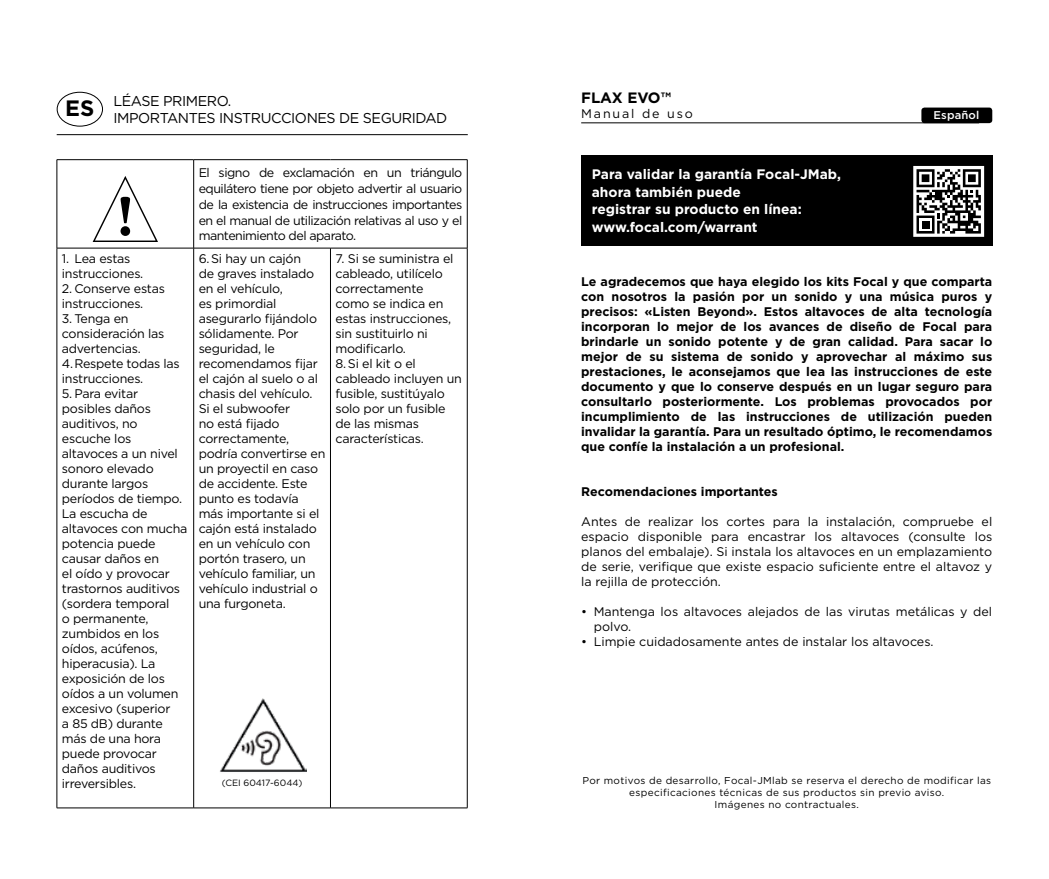
<style>
.page{position:relative;width:1049px;height:879px;background:#fff}
.page>*{position:absolute;margin:0;border:0;box-sizing:border-box;transform-origin:0 0}
.t1{font:700 22.25px "Gotham";color:#000}
.Texte{font:700 15px "Gotham";color:#000}
.t2{font:14.25px "Gotham";letter-spacing:-.03em;color:#000}
.Texte-2{font:700 13.75px/17.5px "Gotham";color:#fff}
.Instructions_sécurit{font:12.5px/15px "Gotham";letter-spacing:-.02em;color:#000}
.Titre{font:700 12.5px/15px "Gotham";color:#000;text-align:justify}
.Texte-3{font:12.5px/15px "Gotham";color:#000;text-align:justify}
.Texte_tableaux_sécur{font:12.5px/15.8px "Gotham";letter-spacing:-.04em;color:#000;text-align:justify}
.Instructions_sécurit-2{font:12.5px/15px "Gotham";color:#000}
.Instructions_sécurit-3{font:12.5px "Gotham";letter-spacing:.15em;color:#000}
.t3{font:500 11.25px "Gotham";letter-spacing:.01em;color:#fff}
.t4{font:10px/12px "Gotham";letter-spacing:.035em;color:#000;text-align:center}
.t5{font:9px "Gotham";color:#000}
.s1{font-weight:400;font-size:12.5px;color:#000}
</style>
<div class="page">
<hr style="left:581px;top:122px;width:398px;height:1px;background:#000">
<hr style="left:57px;top:159px;width:137px;height:1px;background:#000">
<hr style="left:56px;top:160px;width:1px;height:88px;background:#000">
<hr style="left:194px;top:159px;width:136px;height:1px;background:#000">
<hr style="left:193px;top:160px;width:1px;height:88px;background:#000">
<hr style="left:330px;top:159px;width:137px;height:1px;background:#000">
<hr style="left:467px;top:160px;width:1px;height:88px;background:#000">
<hr style="left:57px;top:248px;width:137px;height:1px;background:#000">
<hr style="left:56px;top:248px;width:1px;height:559px;background:#000">
<hr style="left:194px;top:248px;width:136px;height:1px;background:#000">
<hr style="left:193px;top:248px;width:1px;height:559px;background:#000">
<hr style="left:330px;top:248px;width:137px;height:1px;background:#000">
<hr style="left:330px;top:248px;width:1px;height:559px;background:#000">
<hr style="left:467px;top:248px;width:1px;height:559px;background:#000">
<hr style="left:57px;top:807px;width:137px;height:1px;background:#000">
<hr style="left:194px;top:807px;width:136px;height:1px;background:#000">
<hr style="left:330px;top:807px;width:137px;height:1px;background:#000">
<svg style="left:93px;top:176px;width:65px;height:66px"></svg>
<hr style="left:57px;top:134px;width:411px;height:1px;background:#000">
<img style="left:220px;top:698px;width:86px;height:74px">
<div style="left:57px;top:92px;width:46px;height:35px;border:1px solid #000;border-radius:50%"></div>
<div style="left:921px;top:108px;width:71px;height:15px;background:#000;border-radius:3px"></div>
<div style="left:581px;top:156px;width:411px;height:90px;background:#000"></div>
<div style="left:914px;top:167px;width:69px;height:69px;background:#fff"></div>
<svg style="left:916px;top:169px;width:65px;height:65px"></svg>
<div style="left:913px;top:166px;width:71px;height:71px;border:1px solid #fff"></div>
<p class="t1" style="left:65px;top:93px;width:31px">ES</p>
<p class="t2" style="left:113px;top:92px;width:119px">LÉASE PRIMERO.</p>
<p class="t2" style="left:113px;top:109px;width:335px">IMPORTANTES INSTRUCCIONES DE SEGURIDAD</p>
<p class="Texte_tableaux_sécur" style="left:199px;top:165px;width:265px">El signo de exclamación en un triángulo equilátero tiene por objeto advertir al usuario de la existencia de instrucciones importantes en el manual de utilización relativas al uso y el mantenimiento del aparato.</p>
<p class="Instructions_sécurit" style="left:62px;top:251px;width:83px">1. Lea estas instrucciones.</p>
<p class="Instructions_sécurit" style="left:62px;top:281px;width:104px">2. Conserve estas instrucciones.</p>
<p class="Instructions_sécurit" style="left:62px;top:311px;width:104px">3. Tenga en consideración las advertencias.</p>
<p class="Instructions_sécurit" style="left:62px;top:356px;width:119px">4.Respete todas las instrucciones.</p>
<p class="Instructions_sécurit" style="left:62px;top:386px;width:127px">5. Para evitar posibles daños auditivos, no escuche los altavoces a un nivel sonoro elevado durante largos períodos de tiempo.<br>La escucha de altavoces con mucha potencia puede causar daños en<br>el oído y provocar trastornos auditivos (sordera temporal<br>o permanente, zumbidos en los oídos, acúfenos, hiperacusia). La exposición de los oídos a un volumen excesivo (superior<br>a 85 dB) durante más de una hora puede provocar daños auditivos irreversibles.</p>
<p class="Instructions_sécurit" style="left:199px;top:251px;width:128px">6.Si hay un cajón<br>de graves instalado en el vehículo,<br>es primordial asegurarlo fijándolo sólidamente. Por seguridad, le recomendamos fijar el cajón al suelo o al chasis del vehículo.<br>Si el subwoofer<br>no está fijado correctamente, podría convertirse en un proyectil en caso de accidente. Este punto es todavía más importante si el cajón está instalado en un vehículo con portón trasero, un vehículo familiar, un vehículo industrial o una furgoneta.</p>
<p class="Instructions_sécurit" style="left:335px;top:251px;width:120px">7. Si se suministra el cableado, utilícelo correctamente como se indica en estas instrucciones, sin sustituirlo ni modificarlo.</p>
<p class="Instructions_sécurit" style="left:335px;top:356px;width:128px">8. Si el kit o el cableado incluyen un fusible, sustitúyalo solo por un fusible de las mismas características.</p>
<p class="t5" style="left:222px;top:777px;width:82px">(CEI 60417-6044)</p>
<p class="Texte" style="left:581px;top:87px;width:91px">FLAX EVO™</p>
<p class="Instructions_sécurit-3" style="left:581px;top:106px;width:113px">Manual de uso</p>
<p class="Texte-2" style="left:592px;top:165px;width:251px">Para validar la garantía Focal-JMab, ahora también puede<br>registrar su producto en línea:</p>
<p class="Texte-2" style="left:592px;top:218px;width:175px">www.focal.com/warrant<span class="s1">y</span></p>
<p class="t3" style="left:933px;top:108px;width:47px">Español</p>
<p class="Titre" style="left:581px;top:274px;width:413px">Le agradecemos que haya elegido los kits Focal y que comparta con nosotros la pasión por un sonido y una música puros y precisos: «Listen Beyond». Estos altavoces de alta tecnología incorporan lo mejor de los avances de diseño de Focal para brindarle un sonido potente y de gran calidad. Para sacar lo mejor de su sistema de sonido y aprovechar al máximo sus prestaciones, le aconsejamos que lea las instrucciones de este documento y que lo conserve después en un lugar seguro para consultarlo posteriormente. Los problemas provocados por incumplimiento de las instrucciones de utilización pueden invalidar la garantía. Para un resultado óptimo, le recomendamos que confíe la instalación a un profesional.</p>
<p class="Titre" style="left:581px;top:484px;width:198px">Recomendaciones importantes</p>
<p class="Texte-3" style="left:581px;top:514px;width:413px">Antes de realizar los cortes para la instalación, compruebe el espacio disponible para encastrar los altavoces (consulte los planos del embalaje). Si instala los altavoces en un emplazamiento de serie, verifique que existe espacio suficiente entre el altavoz y la rejilla de protección.</p>
<p class="Instructions_sécurit-2" style="left:594px;top:604px;width:400px;text-indent:-12px">• Mantenga los altavoces alejados de las virutas metálicas y del polvo.</p>
<p class="Instructions_sécurit-2" style="left:581px;top:634px;width:354px">• Limpie cuidadosamente antes de instalar los altavoces.</p>
<p class="t4" style="left:582px;top:774px;width:410px">Por motivos de desarrollo, Focal-JMlab se reserva el derecho de modificar las especificaciones técnicas de sus productos sin previo aviso.</p>
<p class="t4" style="left:715px;top:798px;width:146px">Imágenes no contractuales.</p>
</div>
